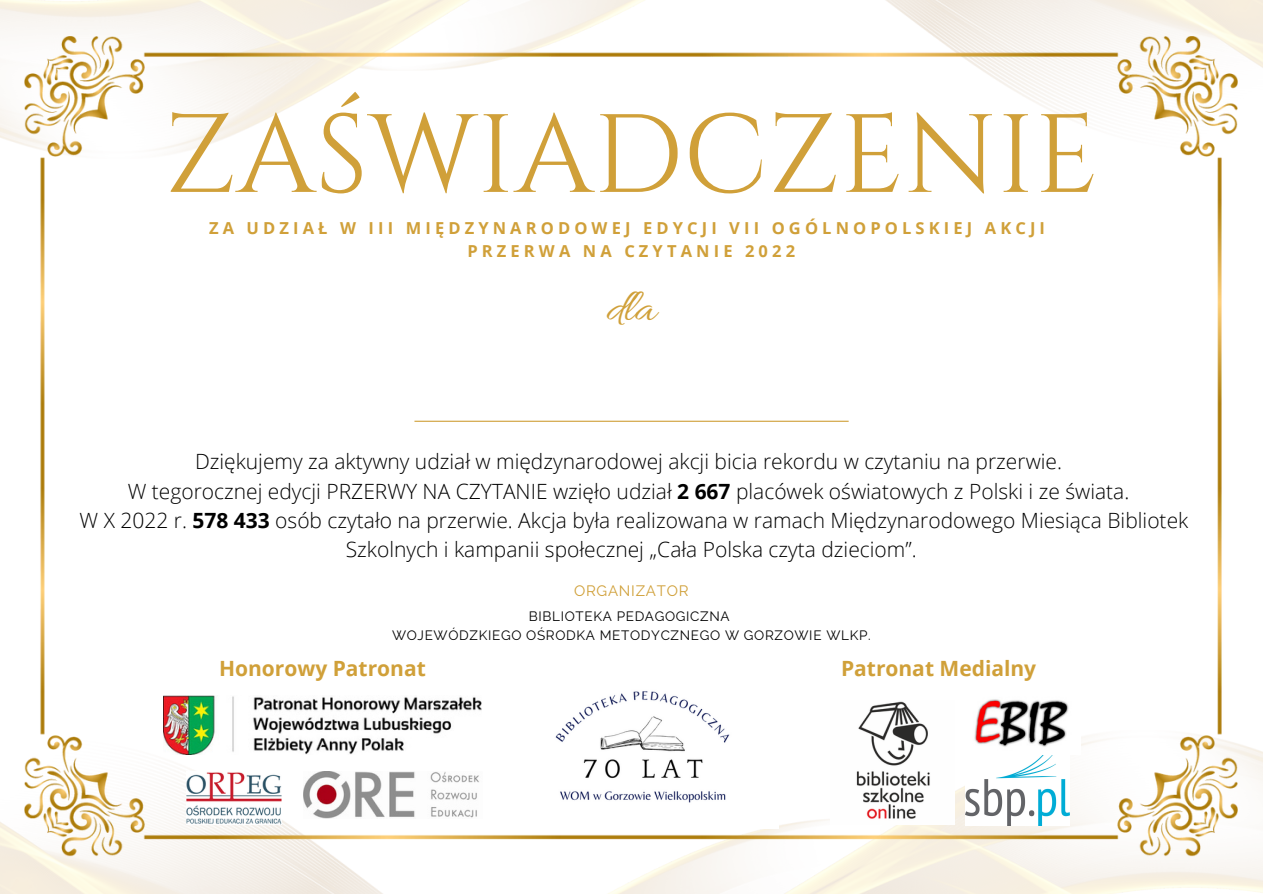
<style>
.page{position:relative;width:1263px;height:894px;background:#fff}
.page>*{position:absolute;margin:0;border:0;box-sizing:border-box;transform-origin:0 0}
.t1{font:111px "Cinzel";color:#d0a039}
.t2{font:46.65px "Allura";color:#d0a039}
.t3{font:300 21px/29.2px "Open Sans";color:#000;text-align:center}
.t4{font:700 21px "Open Sans";color:#d0a039}
.t5{font:700 16.5px/22.5px "Open Sans";letter-spacing:.25em;color:#d0a039;text-align:center}
.t6{font:15px "Raleway";letter-spacing:.05em;color:#d0a039}
.t7{font:13.5px/18.8px "Raleway";letter-spacing:.05em;color:#000;text-align:center}
.s1{font-weight:700}
</style>
<div class="page">
<img style="left:0;top:744px;width:1263px;height:149px">
<img style="left:0;top:0;width:1263px;height:145px">
<img style="left:24px;top:37px;width:1214px;height:819px">
<hr style="left:414px;top:420px;width:435px;height:1px;background:#d0a039">
<img style="left:303px;top:771px;width:179px;height:47px">
<img style="left:187px;top:771px;width:94px;height:52px">
<img style="left:163px;top:695px;width:319px;height:58px">
<img style="left:966px;top:754px;width:103px;height:71px">
<img style="left:831px;top:700px;width:124px;height:123px">
<img style="left:966px;top:696px;width:114px;height:58px">
<img style="left:508px;top:668px;width:271px;height:160px">
<h1 class="t1" style="left:164px;top:84px;width:936px">ZAŚWIADCZENIE</h1>
<p class="t5" style="left:209px;top:217px;width:837px">ZA UDZIAŁ W III MIĘDZYNARODOWEJ EDYCJI VII OGÓLNOPOLSKIEJ AKCJI<br>PRZERWA NA CZYTANIE 2022</p>
<h2 class="t2" style="left:606px;top:282px;width:51px">dla</h2>
<p class="t3" style="left:80px;top:446px;width:1110px">Dziękujemy za aktywny udział w międzynarodowej akcji bicia rekordu w czytaniu na przerwie.<br>W tegorocznej edycji PRZERWY NA CZYTANIE wzięło udział <span class="s1">2 667</span> placówek oświatowych z Polski i ze świata.<br>W X 2022 r. <span class="s1">578 433</span> osób czytało na przerwie. Akcja była realizowana w ramach Międzynarodowego Miesiąca Bibliotek Szkolnych i kampanii społecznej „Cała Polska czyta dzieciom”.</p>
<p class="t6" style="left:574px;top:581px;width:116px">ORGANIZATOR</p>
<p class="t7" style="left:392px;top:606px;width:480px">BIBLIOTEKA PEDAGOGICZNA<br>WOJEWÓDZKIEGO OŚRODKA METODYCZNEGO W GORZOWIE WLKP.</p>
<p class="t4" style="left:219px;top:653px;width:208px">Honorowy Patronat</p>
<p class="t4" style="left:841px;top:653px;width:197px">Patronat Medialny</p>
</div>
